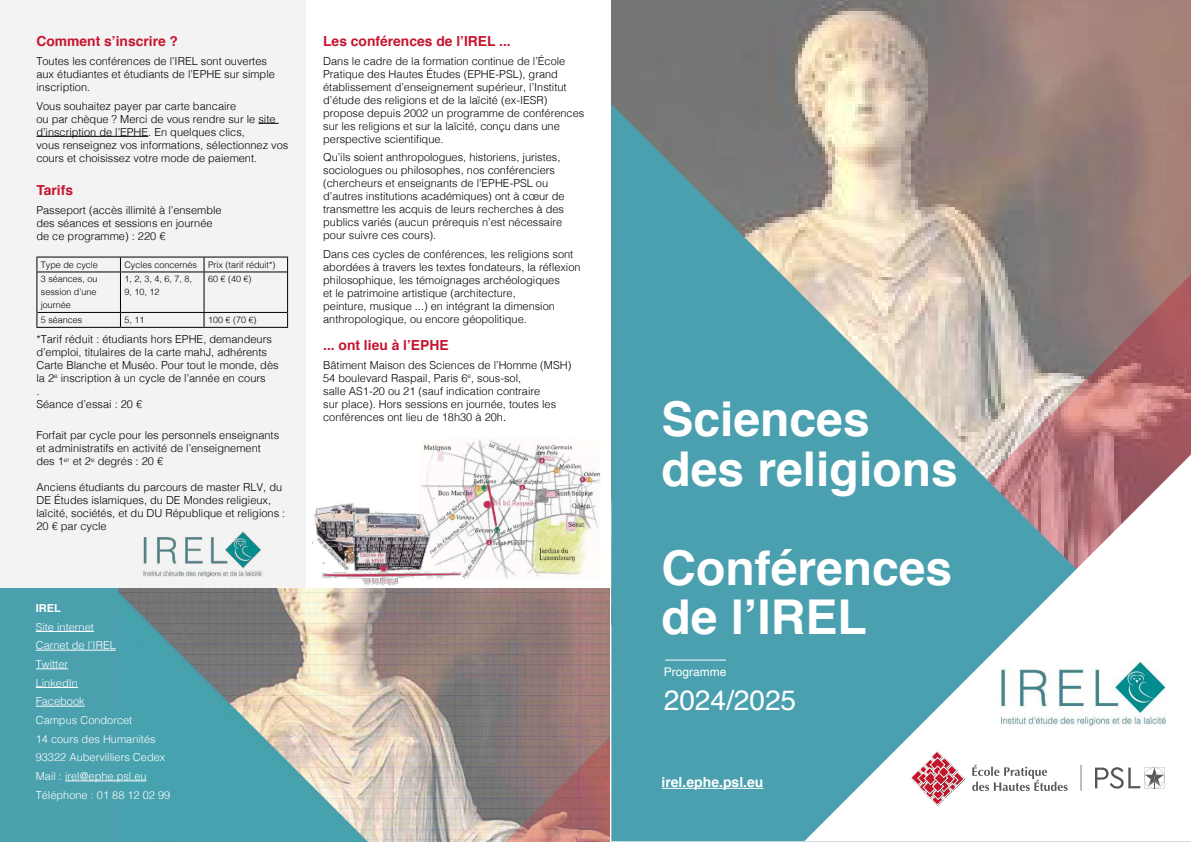
<style>
.page{position:relative;width:1191px;height:842px;background:#fff}
.page>*{position:absolute;margin:0;border:0;box-sizing:border-box;transform-origin:0 0}
.t1{font:700 48px/49.6px "Helvetica";color:#fff}
.t2{font:28px "Helvetica";color:#fff}
.t3{font:700 14px "Helvetica";color:#fff}
.t4{font:700 13.8px "Helvetica";color:#c6152f}
.t5{font:12px "Helvetica";color:#fff}
.t6{font:300 11px/13px "Helvetica";color:#000}
.t7{font:300 11px/18.7px "Helvetica";color:#fff}
.t8{font:700 11px "Helvetica";color:#fff}
.t9{font:300 9px/13px "Helvetica";color:#000;text-align:justify}
.s1{font-weight:400}
</style>
<div class="page">
<img style="left:611px;top:0;width:580px;height:104px">
<svg style="left:611px;top:104px;width:580px;height:737px;background:#7d9c9f"></svg>
<svg style="left:804px;top:454px;width:387px;height:387px"></svg>
<hr style="left:661px;top:788px;width:102px;height:1px;background:#fff">
<svg style="left:1095px;top:767px;width:70px;height:22px"></svg>
<svg style="left:972px;top:765px;width:95px;height:26px"></svg>
<svg style="left:910px;top:751px;width:54px;height:55px"></svg>
<svg style="left:1080px;top:765px;width:1px;height:26px"></svg>
<img style="left:996px;top:655px;width:174px;height:76px">
<div style="left:0;top:0;width:306px;height:597px;background:#f3f3f3"></div>
<svg style="left:258px;top:123px;width:20px;height:1px"></svg>
<hr style="left:36px;top:136px;width:112px;height:1px;background:#000">
<svg style="left:120px;top:258px;width:1px;height:13px"></svg>
<svg style="left:203px;top:258px;width:1px;height:13px"></svg>
<hr style="left:37px;top:271px;width:83px;height:1px;background:#000">
<hr style="left:120px;top:271px;width:84px;height:1px;background:#000">
<hr style="left:120px;top:272px;width:1px;height:40px;background:#000">
<hr style="left:204px;top:271px;width:83px;height:1px;background:#000">
<hr style="left:203px;top:272px;width:1px;height:40px;background:#000">
<hr style="left:37px;top:312px;width:83px;height:1px;background:#000">
<hr style="left:120px;top:312px;width:84px;height:1px;background:#000">
<svg style="left:120px;top:313px;width:1px;height:14px"></svg>
<hr style="left:204px;top:312px;width:83px;height:1px;background:#000">
<svg style="left:203px;top:313px;width:1px;height:14px"></svg>
<hr style="left:36px;top:327px;width:84px;height:1px;background:#000">
<hr style="left:120px;top:327px;width:84px;height:1px;background:#000">
<hr style="left:204px;top:327px;width:84px;height:1px;background:#000">
<hr style="left:36px;top:257px;width:84px;height:1px;background:#000">
<svg style="left:36px;top:258px;width:1px;height:14px"></svg>
<hr style="left:120px;top:257px;width:84px;height:1px;background:#000">
<hr style="left:204px;top:257px;width:84px;height:1px;background:#000">
<svg style="left:287px;top:258px;width:1px;height:14px"></svg>
<hr style="left:36px;top:272px;width:1px;height:40px;background:#000">
<hr style="left:287px;top:272px;width:1px;height:40px;background:#000">
<svg style="left:36px;top:312px;width:1px;height:15px"></svg>
<svg style="left:287px;top:312px;width:1px;height:15px"></svg>
<img style="left:143px;top:531px;width:119px;height:47px">
<img style="left:420px;top:440px;width:180px;height:139px">
<img style="left:0;top:588px;width:609px;height:254px">
<img style="left:312px;top:499px;width:151px;height:87px">
<hr style="left:36px;top:631px;width:58px;height:1px;background:#fff">
<hr style="left:36px;top:650px;width:80px;height:1px;background:#fff">
<hr style="left:36px;top:668px;width:32px;height:1px;background:#fff">
<hr style="left:36px;top:687px;width:42px;height:1px;background:#fff">
<hr style="left:36px;top:706px;width:49px;height:1px;background:#fff">
<hr style="left:65px;top:780px;width:82px;height:1px;background:#fff">
<hr style="left:665px;top:660px;width:61px;height:1px;background:#fff">
<p class="t4" style="left:36px;top:30px;width:143px">Comment s’inscrire ?</p>
<p class="t6" style="left:36px;top:54px;width:240px">Toutes les conférences de l’IREL sont ouvertes aux étudiantes et étudiants de l’EPHE sur simple inscription.</p>
<p class="t6" style="left:36px;top:98px;width:253px">Vous souhaitez payer par carte bancaire<br>ou par chèque ? Merci de vous rendre sur le site d’inscription de l’EPHE. En quelques clics,<br>vous renseignez vos informations, sélectionnez vos cours et choisissez votre mode de paiement.</p>
<p class="t4" style="left:36px;top:179px;width:38px">Tarifs</p>
<p class="t6" style="left:36px;top:202px;width:187px">Passeport (accès illimité à l’ensemble des séances et sessions en journée de ce programme) : 220 €</p>
<p class="t9" style="left:41px;top:257px;width:59px">Type de cycle</p>
<p class="t9" style="left:124px;top:257px;width:153px">Cycles concernés Prix (tarif réduit*)</p>
<p class="t9" style="left:41px;top:272px;width:58px">3 séances, ou session d’une journée</p>
<p class="t9" style="left:124px;top:272px;width:69px">1, 2, 3, 4, 6, 7, 8,<br>9, 10, 12</p>
<p class="t9" style="left:208px;top:272px;width:45px">60 € (40 €)</p>
<p class="t9" style="left:41px;top:313px;width:43px">5 séances</p>
<p class="t9" style="left:124px;top:313px;width:22px">5, 11</p>
<p class="t9" style="left:208px;top:313px;width:50px">100 € (70 €)</p>
<p class="t6" style="left:36px;top:331px;width:244px">*Tarif réduit : étudiants hors EPHE, demandeurs d’emploi, titulaires de la carte mahJ, adhérents Carte Blanche et Muséo. Pour tout le monde, dès la 2<sup>e</sup> inscription à un cycle de l’année en cours<br>.<br>Séance d’essai : 20 €</p>
<p class="t6" style="left:36px;top:428px;width:244px">Forfait par cycle pour les personnels enseignants et administratifs en activité de l’enseignement des 1<sup>er</sup> et 2<sup>e</sup> degrés : 20 €</p>
<p class="t6" style="left:36px;top:480px;width:250px">Anciens étudiants du parcours de master RLV, du DE Études islamiques, du DE Mondes religieux, laïcité, sociétés, et du DU République et religions :<br>20 € par cycle</p>
<p class="t8" style="left:36px;top:599px;width:27px">IREL</p>
<p class="t7" style="left:36px;top:617px;width:136px">Site internet<br>Carnet de l’IREL<br>Twitter<br>LinkedIn<br>Facebook<br>Campus Condorcet<br>14 cours des Humanités<br>93322 Aubervilliers Cedex<br>Mail : irel@ephe.psl.eu<br>Téléphone : 01 88 12 02 99</p>
<p class="t4" style="left:323px;top:30px;width:189px">Les conférences de l’IREL ...</p>
<p class="t6" style="left:323px;top:53px;width:263px">Dans le cadre de la formation continue de l’École Pratique des Hautes Études (EPHE-PSL), grand établissement d’enseignement supérieur, l’Institut d’étude des religions et de la laïcité (ex-IESR) propose depuis 2002 un programme de conférences sur les religions et sur la laïcité, conçu dans une perspective scientifique.</p>
<p class="t6" style="left:323px;top:150px;width:243px">Qu’ils soient anthropologues, historiens, juristes, sociologues ou philosophes, nos conférenciers (chercheurs et enseignants de l’EPHE-PSL ou d’autres institutions académiques) ont à cœur de transmettre les acquis de leurs recherches à des publics variés (aucun prérequis n’est nécessaire pour suivre ces cours).</p>
<p class="t6" style="left:323px;top:247px;width:259px">Dans ces cycles de conférences, les religions sont abordées à travers les textes fondateurs, la réflexion philosophique, les témoignages archéologiques<br>et le patrimoine artistique (architecture,<br>peinture, musique ...) en intégrant la dimension anthropologique, ou encore géopolitique.</p>
<p class="t4" style="left:323px;top:334px;width:127px">... ont lieu à l’EPHE</p>
<p class="t6" style="left:323px;top:357px;width:250px">Bâtiment Maison des Sciences de l’Homme (MSH)<br>54 boulevard Raspail, Paris 6<sup>e</sup>, sous-sol,<br>salle AS1-20 ou 21 (sauf indication contraire<br>sur place). Hors sessions en journée, toutes les conférences ont lieu de 18h30 à 20h<span class="s1">.</span></p>
<h1 class="t1" style="left:661px;top:395px;width:298px">Sciences des religions</h1>
<h1 class="t1" style="left:661px;top:544px;width:292px">Conférences de l’IREL</h1>
<p class="t5" style="left:664px;top:662px;width:64px">Programme</p>
<h2 class="t2" style="left:664px;top:678px;width:134px">2024/2025</h2>
<p class="t3" style="left:661px;top:771px;width:103px">irel.ephe.psl.eu</p>
</div>
